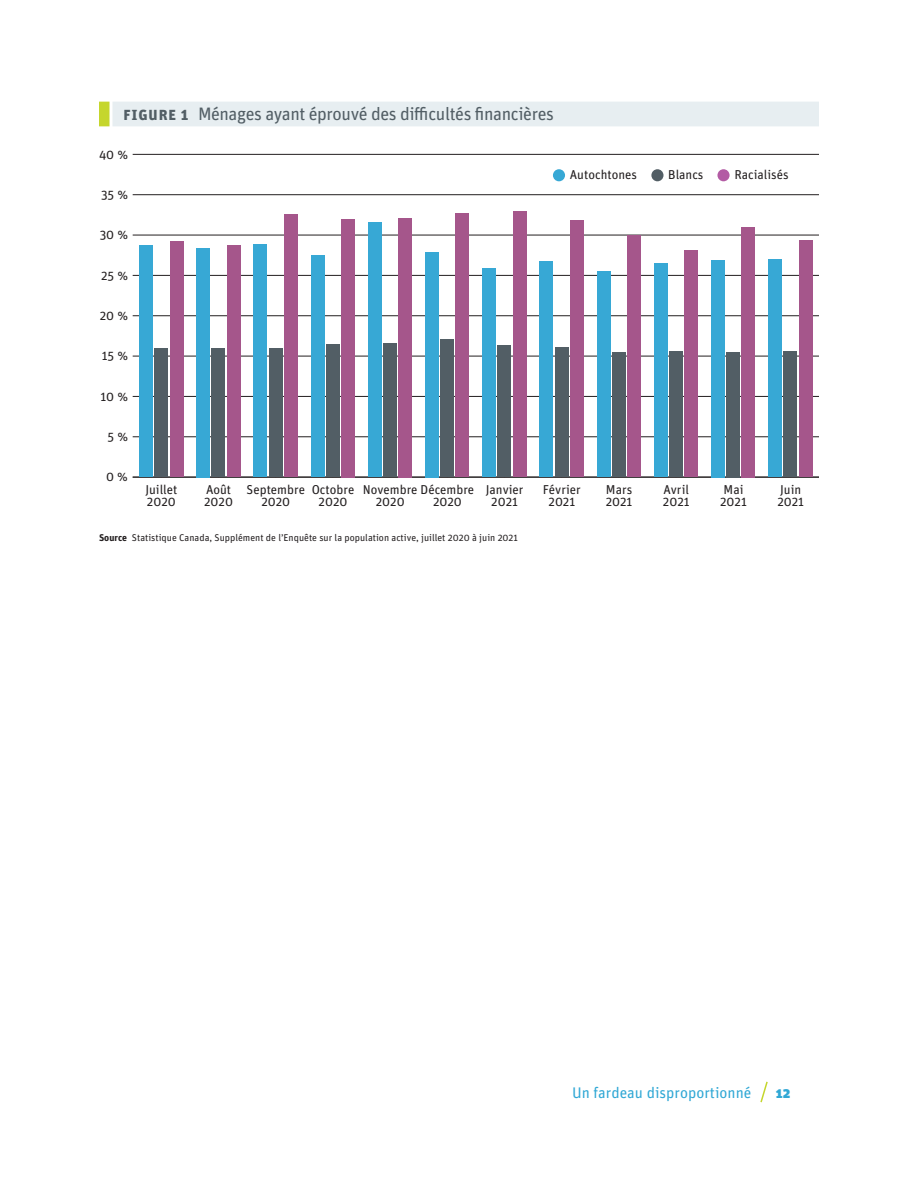
<style>
.page{position:relative;width:918px;height:1188px;background:#fff}
.page>*{position:absolute;margin:0;border:0;box-sizing:border-box;transform-origin:0 0}
.t1{font:18px "Unit Pro";letter-spacing:-.02em;color:#525e65}
.t2{font:15.3px "Unit Pro";color:#31a8d5}
.t3{font:900 15.3px "Unit Pro";color:#31a8d5}
.t4{font:12.9px/12.1px "Unit Pro";color:#231f20}
.t5{font:9.75px "Unit Pro";color:#231f20}
.s1{font-weight:700}
</style>
<div class="page">
<svg style="left:760px;top:1081px;width:8px;height:22px"></svg>
<div style="left:112px;top:102px;width:707px;height:24px;background:#e7eef1"></div>
<div style="left:99px;top:102px;width:11px;height:24px;background:#c5d62d"></div>
<hr style="left:133px;top:477px;width:686px;height:1px;background:#231f20">
<hr style="left:133px;top:437px;width:686px;height:1px;background:#231f20">
<hr style="left:133px;top:396px;width:686px;height:1px;background:#231f20">
<hr style="left:133px;top:356px;width:686px;height:1px;background:#231f20">
<hr style="left:133px;top:315px;width:686px;height:1px;background:#231f20">
<hr style="left:133px;top:275px;width:686px;height:1px;background:#231f20">
<hr style="left:133px;top:235px;width:686px;height:1px;background:#231f20">
<hr style="left:133px;top:194px;width:686px;height:1px;background:#231f20">
<hr style="left:133px;top:154px;width:686px;height:1px;background:#231f20">
<div style="left:170px;top:242px;width:13px;height:235px;background:#a5568b"></div>
<div style="left:227px;top:246px;width:14px;height:231px;background:#a5568b"></div>
<div style="left:284px;top:215px;width:14px;height:262px;background:#a5568b"></div>
<div style="left:341px;top:219px;width:14px;height:258px;background:#a5568b"></div>
<div style="left:398px;top:218px;width:14px;height:259px;background:#a5568b"></div>
<div style="left:456px;top:213px;width:13px;height:264px;background:#a5568b"></div>
<div style="left:513px;top:212px;width:14px;height:265px;background:#a5568b"></div>
<div style="left:570px;top:221px;width:14px;height:256px;background:#a5568b"></div>
<div style="left:627px;top:236px;width:14px;height:241px;background:#a5568b"></div>
<div style="left:684px;top:250px;width:14px;height:227px;background:#a5568b"></div>
<div style="left:742px;top:227px;width:13px;height:250px;background:#a5568b"></div>
<div style="left:799px;top:241px;width:14px;height:236px;background:#a5568b"></div>
<div style="left:154px;top:349px;width:14px;height:128px;background:#525e65"></div>
<div style="left:212px;top:349px;width:13px;height:128px;background:#525e65"></div>
<div style="left:269px;top:349px;width:14px;height:128px;background:#525e65"></div>
<div style="left:326px;top:345px;width:14px;height:132px;background:#525e65"></div>
<div style="left:383px;top:343px;width:14px;height:134px;background:#525e65"></div>
<div style="left:440px;top:339px;width:14px;height:138px;background:#525e65"></div>
<div style="left:498px;top:346px;width:13px;height:131px;background:#525e65"></div>
<div style="left:555px;top:347px;width:13px;height:130px;background:#525e65"></div>
<div style="left:612px;top:353px;width:14px;height:124px;background:#525e65"></div>
<div style="left:669px;top:351px;width:14px;height:126px;background:#525e65"></div>
<div style="left:726px;top:352px;width:14px;height:125px;background:#525e65"></div>
<div style="left:784px;top:351px;width:13px;height:126px;background:#525e65"></div>
<div style="left:139px;top:246px;width:14px;height:231px;background:#37a8d5"></div>
<div style="left:196px;top:248px;width:14px;height:229px;background:#37a8d5"></div>
<div style="left:254px;top:245px;width:13px;height:232px;background:#37a8d5"></div>
<div style="left:311px;top:255px;width:13px;height:222px;background:#37a8d5"></div>
<div style="left:368px;top:222px;width:14px;height:255px;background:#37a8d5"></div>
<div style="left:425px;top:252px;width:14px;height:225px;background:#37a8d5"></div>
<div style="left:482px;top:268px;width:14px;height:209px;background:#37a8d5"></div>
<div style="left:540px;top:262px;width:13px;height:215px;background:#37a8d5"></div>
<div style="left:597px;top:271px;width:13px;height:206px;background:#37a8d5"></div>
<div style="left:654px;top:263px;width:14px;height:214px;background:#37a8d5"></div>
<div style="left:711px;top:260px;width:14px;height:217px;background:#37a8d5"></div>
<div style="left:768px;top:259px;width:14px;height:218px;background:#37a8d5"></div>
<div style="left:553px;top:169px;width:12px;height:12px;background:#37a8d5;border-radius:50%"></div>
<div style="left:651px;top:169px;width:13px;height:12px;background:#525e65;border-radius:50%"></div>
<div style="left:717px;top:169px;width:13px;height:12px;background:#b35ba4;border-radius:50%"></div>
<h1 class="t1" style="left:123px;top:101px;width:433px"><span class="s1">Figure 1</span> Ménages ayant éprouvé des difficultés financières</h1>
<p class="t4" style="left:99px;top:147px;width:31px">40 %</p>
<p class="t4" style="left:101px;top:188px;width:29px">35 %</p>
<p class="t4" style="left:100px;top:228px;width:30px">30 %</p>
<p class="t4" style="left:101px;top:268px;width:28px">25 %</p>
<p class="t4" style="left:100px;top:309px;width:30px">20 %</p>
<p class="t4" style="left:102px;top:349px;width:28px">15 %</p>
<p class="t4" style="left:100px;top:389px;width:29px">10 %</p>
<p class="t4" style="left:108px;top:430px;width:22px">5 %</p>
<p class="t4" style="left:106px;top:470px;width:23px">0 %</p>
<p class="t4" style="left:570px;top:168px;width:69px">Autochtones</p>
<p class="t4" style="left:668px;top:168px;width:37px">Blancs</p>
<p class="t4" style="left:734px;top:168px;width:56px">Racialisés</p>
<p class="t4" style="left:486px;top:483px;width:39px;text-align:center">Janvier<br>2021</p>
<p class="t4" style="left:543px;top:483px;width:39px;text-align:center">Février<br>2021</p>
<p class="t4" style="left:606px;top:483px;width:28px">Mars<br>2021</p>
<p class="t4" style="left:663px;top:483px;width:28px">Avril<br>2021</p>
<p class="t4" style="left:720px;top:483px;width:28px">Mai<br>2021</p>
<p class="t4" style="left:777px;top:483px;width:28px">Juin<br>2021</p>
<p class="t5" style="left:99px;top:531px;width:421px"><span class="s1">Source</span> Statistique Canada, Supplément de l’Enquête sur la population active, juillet 2020 à juin 2021</p>
<p class="t4" style="left:145px;top:483px;width:34px">Juillet<br>2020</p>
<p class="t4" style="left:204px;top:483px;width:30px">Août<br>2020</p>
<p class="t4" style="left:247px;top:483px;width:60px;text-align:center">Septembre<br>2020</p>
<p class="t4" style="left:312px;top:483px;width:44px;text-align:center">Octobre<br>2020</p>
<p class="t4" style="left:376px;top:483px;width:100px;text-indent:-13px">Novembre Décembre<br>2020</p>
<p class="t4" style="left:433px;top:495px;width:30px">2020</p>
<p class="t2" style="left:572px;top:1082px;width:181px">Un fardeau disproportionné</p>
<p class="t3" style="left:776px;top:1081px;width:16px">12</p>
</div>
